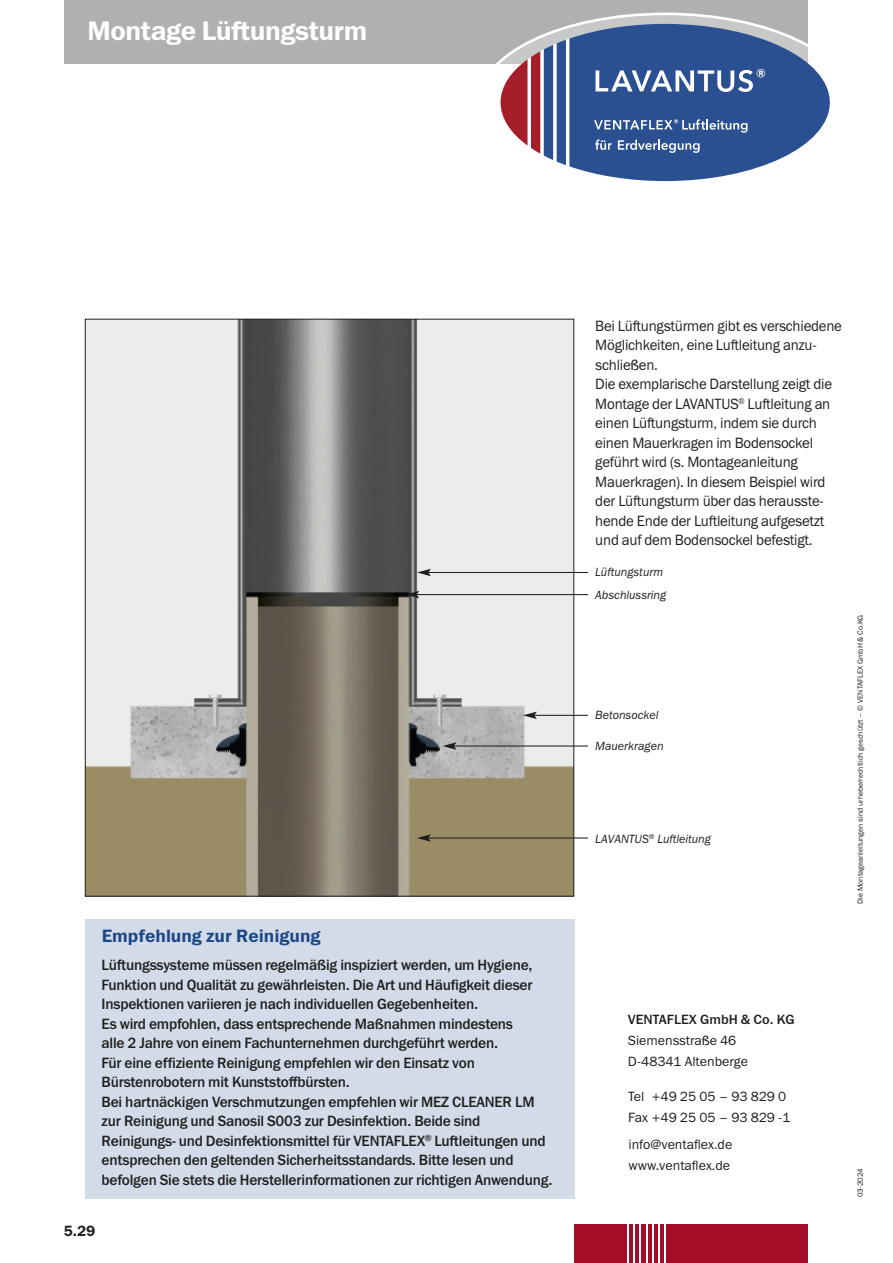
<style>
.page{position:relative;width:893px;height:1263px;background:#fff}
.page>*{position:absolute;margin:0;border:0;box-sizing:border-box;transform-origin:0 0}
.t1{font:600 27px "Franklin Gothic ITC";letter-spacing:-.015em;color:#fff}
.t2{font:600 18px "Franklin Gothic ITC";color:#1c4888}
.t3{font:500 15px/19.5px "Franklin Gothic ITC";letter-spacing:-.015em;color:#1f1f1e;scale:.96 1}
.t4{font:15px/19.5px "Franklin Gothic ITC";letter-spacing:-.015em;color:#1f1f1e;scale:.96 1}
.t5{font:600 15px "Franklin Gothic ITC";color:#1f1f1e}
.t6{font:13.5px "Franklin Gothic ITC";color:#1f1f1e}
.t7{font:500 13.5px "Franklin Gothic ITC";color:#1f1f1e}
.t8{font:italic 12px "Franklin Gothic ITC";color:#1f1f1e}
.t9{font:7.5px "Franklin Gothic ITC";color:#1f1f1e}
</style>
<div class="page">
<div style="left:574px;top:1224px;width:233px;height:39px;background:#a30d28"></div>
<hr style="left:627px;top:1223px;width:2px;height:40px;background:#fff">
<hr style="left:633px;top:1223px;width:2px;height:40px;background:#fff">
<hr style="left:640px;top:1223px;width:1px;height:40px;background:#fff">
<hr style="left:646px;top:1223px;width:1px;height:40px;background:#fff">
<hr style="left:652px;top:1223px;width:2px;height:40px;background:#fff">
<hr style="left:658px;top:1223px;width:2px;height:40px;background:#fff">
<hr style="left:664px;top:1223px;width:2px;height:40px;background:#fff">
<div style="left:65px;top:0;width:743px;height:64px;background:#afb0b0"></div>
<svg style="left:499px;top:15px;width:331px;height:166px"></svg>
<img style="left:87px;top:321px;width:485px;height:573px">
<hr style="left:428px;top:572px;width:160px;height:1px;background:#1f1f1e">
<svg style="left:417px;top:569px;width:14px;height:7px"></svg>
<hr style="left:417px;top:594px;width:171px;height:1px;background:#1f1f1e">
<svg style="left:405px;top:591px;width:14px;height:7px"></svg>
<hr style="left:428px;top:837px;width:160px;height:1px;background:#1f1f1e">
<svg style="left:417px;top:834px;width:14px;height:8px"></svg>
<hr style="left:534px;top:715px;width:54px;height:1px;background:#1f1f1e">
<svg style="left:523px;top:711px;width:14px;height:8px"></svg>
<hr style="left:454px;top:745px;width:134px;height:1px;background:#1f1f1e">
<svg style="left:443px;top:742px;width:13px;height:8px"></svg>
<div style="left:85px;top:919px;width:489px;height:280px;background:#d2dbe7"></div>
<p class="t1" style="left:88px;top:21px;width:281px">Montage Lüftungsturm</p>
<p class="t2" style="left:102px;top:929px;width:220px">Empfehlung zur Reinigung</p>
<p class="t3" style="left:102px;top:957px;width:450px">Lüftungssysteme müssen regelmäßig inspiziert werden, um Hygiene, Funktion und Qualität zu gewährleisten. Die Art und Häufigkeit dieser Inspektionen variieren je nach individuellen Gegebenheiten.<br>Es wird empfohlen, dass entsprechende Maßnahmen mindestens alle 2 Jahre von einem Fachunternehmen durchgeführt werden.</p>
<p class="t3" style="left:102px;top:1054px;width:390px">Für eine effiziente Reinigung empfehlen wir den Einsatz von<br>Bürstenrobotern mit Kunststoffbürsten.</p>
<p class="t3" style="left:102px;top:1093px;width:471px">Bei hartnäckigen Verschmutzungen empfehlen wir MEZ CLEANER LM zur Reinigung und Sanosil S003 zur Desinfektion. Beide sind Reinigungs- und Desinfektionsmittel für VENTAFLEX<sup>®</sup> Luftleitungen und entsprechen den geltenden Sicherheitsstandards. Bitte lesen und befolgen Sie stets die Herstellerinformationen zur richtigen Anwendung.</p>
<p class="t5" style="left:64px;top:1226px;width:33px">5.29</p>
<p class="t4" style="left:595px;top:317px;width:258px">Bei Lüftungstürmen gibt es verschiedene<br>Möglichkeiten, eine Luftleitung anzu&shy;schließen.</p>
<p class="t4" style="left:595px;top:376px;width:248px">Die exemplarische Darstellung zeigt die Montage der LAVANTUS<sup>®</sup> Luftleitung an einen Lüftungsturm, indem sie durch einen Mauerkragen im Bodensockel geführt wird (s. Montageanleitung Mauerkragen). In diesem Beispiel wird der Lüftungsturm über das herausste&shy;hende Ende der Luftleitung aufgesetzt und auf dem Bodensockel befestigt.</p>
<p class="t8" style="left:595px;top:565px;width:70px">Lüftungsturm</p>
<p class="t8" style="left:595px;top:588px;width:73px">Abschlussring</p>
<p class="t8" style="left:595px;top:708px;width:65px">Betonsockel</p>
<p class="t8" style="left:595px;top:739px;width:70px">Mauerkragen</p>
<p class="t8" style="left:595px;top:832px;width:117px">LAVANTUS<sup>®</sup> Luftleitung</p>
<p class="t9" style="left:858px;top:903px;width:290px;rotate:-90deg">Die Montageanleitungen sind urheberrechtlich geschützt – © VENTAFLEX GmbH &amp; Co.KG</p>
<p class="t7" style="left:628px;top:1014px;width:168px">VENTAFLEX GmbH &amp; Co. KG</p>
<p class="t6" style="left:628px;top:1035px;width:110px">Siemensstraße 46</p>
<p class="t6" style="left:628px;top:1056px;width:121px">D-48341 Altenberge</p>
<p class="t6" style="left:628px;top:1091px;width:160px">Tel +49 25 05 – 93 829 0</p>
<p class="t6" style="left:628px;top:1112px;width:164px">Fax +49 25 05 – 93 829 -1</p>
<p class="t6" style="left:628px;top:1139px;width:105px">info@ventaflex.de</p>
<p class="t6" style="left:628px;top:1160px;width:103px">www.ventaflex.de</p>
<p class="t9" style="left:858px;top:1197px;width:31px;rotate:-90deg">03-2024</p>
</div>
